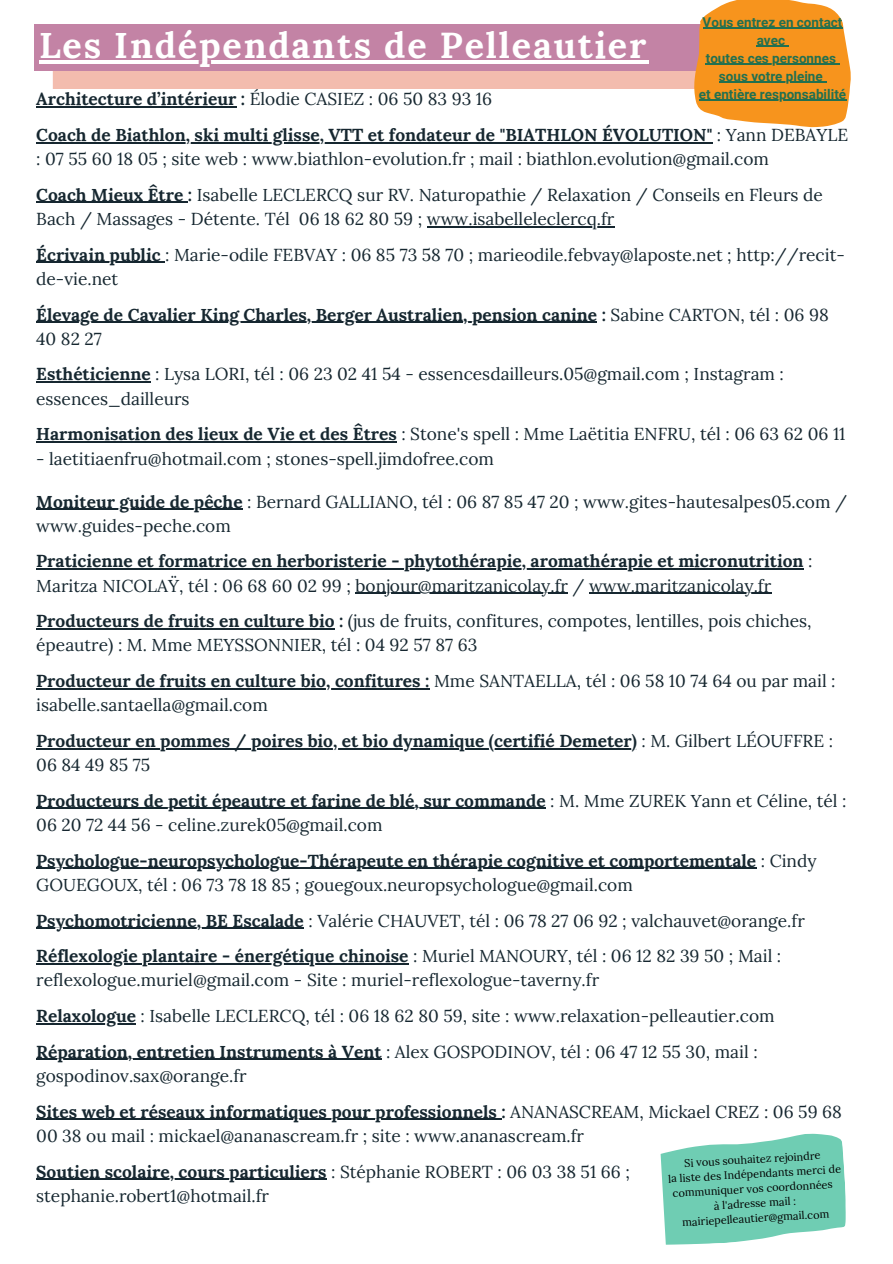
<style>
.page{position:relative;width:893px;height:1264px;background:#fff}
.page>*{position:absolute;margin:0;border:0;box-sizing:border-box;transform-origin:0 0}
.t1{font:700 36px "Lora";letter-spacing:.05em;color:#fff}
.t2{font:17.25px/24.2px "Lora";color:#162730}
.t3{font:700 17.25px/24.2px "Lora";color:#162730}
.t4{font:700 13.5px/18px "Roboto";color:#23704f;text-align:center}
.t5{font:10.95px/14.7px "Lora";color:#000;text-align:center}
.s1{font-weight:400}
.s2{font-weight:700}
</style>
<div class="page">
<div style="left:34px;top:25px;width:780px;height:45px;background:#c383a5"></div>
<hr style="left:36px;top:106px;width:200px;height:2px;background:#162730">
<hr style="left:36px;top:142px;width:676px;height:1px;background:#162730">
<hr style="left:36px;top:202px;width:152px;height:1px;background:#162730">
<hr style="left:427px;top:226px;width:187px;height:1px;background:#162730">
<hr style="left:36px;top:262px;width:129px;height:1px;background:#162730">
<hr style="left:36px;top:321px;width:561px;height:2px;background:#162730">
<hr style="left:36px;top:381px;width:115px;height:2px;background:#162730">
<hr style="left:36px;top:441px;width:361px;height:1px;background:#162730">
<hr style="left:36px;top:508px;width:207px;height:2px;background:#162730">
<hr style="left:36px;top:568px;width:767px;height:1px;background:#162730">
<hr style="left:355px;top:592px;width:213px;height:2px;background:#162730">
<hr style="left:589px;top:592px;width:182px;height:2px;background:#162730">
<hr style="left:36px;top:628px;width:298px;height:1px;background:#162730">
<hr style="left:36px;top:688px;width:393px;height:1px;background:#162730">
<hr style="left:36px;top:748px;width:601px;height:1px;background:#162730">
<hr style="left:36px;top:807px;width:509px;height:2px;background:#162730">
<hr style="left:36px;top:867px;width:720px;height:2px;background:#162730">
<hr style="left:36px;top:927px;width:268px;height:1px;background:#162730">
<hr style="left:36px;top:963px;width:372px;height:1px;background:#162730">
<hr style="left:36px;top:1023px;width:100px;height:1px;background:#162730">
<hr style="left:36px;top:1058px;width:345px;height:2px;background:#162730">
<hr style="left:36px;top:1118px;width:465px;height:1px;background:#162730">
<hr style="left:36px;top:1178px;width:290px;height:1px;background:#162730">
<svg style="left:660px;top:1133px;width:186px;height:112px"></svg>
<hr style="left:39px;top:61px;width:609px;height:3px;background:#fff">
<svg style="left:53px;top:0;width:797px;height:127px"></svg>
<hr style="left:698px;top:100px;width:148px;height:1px;background:#23704f">
<p class="t4" style="left:702px;top:13px;width:141px">Vous entrez en contact avec</p>
<p class="t4" style="left:705px;top:49px;width:132px">toutes ces personnes</p>
<p class="t4" style="left:719px;top:67px;width:105px">sous votre pleine</p>
<p class="t4" style="left:698px;top:85px;width:149px">et entière responsabilité</p>
<p class="t1" style="left:39px;top:22px;width:608px">Les Indépendants de Pelleautier</p>
<p class="t3" style="left:36px;top:87px;width:457px">Architecture d’intérieur : <span class="s1">Élodie CASIEZ : 06 50 83 93 16</span></p>
<p class="t2" style="left:36px;top:123px;width:813px"><span class="s2">Coach de Biathlon, ski multi glisse, VTT et fondateur de "BIATHLON ÉVOLUTION"</span> : Yann DEBAYLE : 07 55 60 18 05 ; site web : www.biathlon-evolution.fr ; mail : biathlon.evolution@gmail.com</p>
<p class="t2" style="left:36px;top:182px;width:788px"><span class="s2">Coach Mieux Être :</span> Isabelle LECLERCQ sur RV. Naturopathie / Relaxation / Conseils en Fleurs de<br>Bach / Massages - Détente. Tél 06 18 62 80 59 ; www.isabelleleclercq.fr</p>
<p class="t2" style="left:36px;top:242px;width:810px"><span class="s2">Écrivain public</span> : Marie-odile FEBVAY : 06 85 73 58 70 ; marieodile.febvay@laposte.net ; http://recit&shy;de-vie.net</p>
<p class="t3" style="left:36px;top:302px;width:794px">Élevage de Cavalier King Charles, Berger Australien, pension canine : <span class="s1">Sabine CARTON, tél : 06 98<br>40 82 27</span></p>
<p class="t2" style="left:36px;top:362px;width:749px"><span class="s2">Esthéticienne</span> : Lysa LORI, tél : 06 23 02 41 54 - essencesdailleurs.05@gmail.com ; Instagram : essences_dailleurs</p>
<p class="t2" style="left:36px;top:422px;width:810px"><span class="s2">Harmonisation des lieux de Vie et des Êtres</span> : Stone's spell : Mme Laëtitia ENFRU, tél : 06 63 62 06 11</p>
<p class="t2" style="left:36px;top:446px;width:459px">- laetitiaenfru@hotmail.com ; stones-spell.jimdofree.com</p>
<p class="t2" style="left:36px;top:489px;width:812px"><span class="s2">Moniteur guide de pêche</span> : Bernard GALLIANO, tél : 06 87 85 47 20 ; www.gites-hautesalpes05.com / www.guides-peche.com</p>
<p class="t3" style="left:36px;top:549px;width:777px">Praticienne et formatrice en herboristerie - phytothérapie, aromathérapie et micronutrition <span class="s1">:</span></p>
<p class="t2" style="left:36px;top:573px;width:736px">Maritza NICOLAŸ, tél : 06 68 60 02 99 ; bonjour@maritzanicolay.fr / www.maritzanicolay.fr</p>
<p class="t2" style="left:36px;top:609px;width:776px"><span class="s2">Producteurs de fruits en culture bio :</span> (jus de fruits, confitures, compotes, lentilles, pois chiches, épeautre) : M. Mme MEYSSONNIER, tél : 04 92 57 87 63</p>
<p class="t2" style="left:36px;top:668px;width:800px"><span class="s2">Producteur de fruits en culture bio, confitures :</span> Mme SANTAELLA, tél : 06 58 10 74 64 ou par mail : isabelle.santaella@gmail.com</p>
<p class="t3" style="left:36px;top:728px;width:798px">Producteur en pommes / poires bio, et bio dynamique (certifié Demeter) <span class="s1">: M. Gilbert LÉOUFFRE :<br>06 84 49 85 75</span></p>
<p class="t2" style="left:36px;top:788px;width:811px"><span class="s2">Producteurs de petit épeautre et farine de blé, sur commande</span> : M. Mme ZUREK Yann et Céline, tél :<br>06 20 72 44 56 - celine.zurek05@gmail.com</p>
<p class="t3" style="left:36px;top:848px;width:781px">Psychologue-neuropsychologue-Thérapeute en thérapie cognitive et comportementale <span class="s1">: Cindy<br>GOUEGOUX, tél : 06 73 78 18 85 ; gouegoux.neuropsychologue@gmail.com</span></p>
<p class="t2" style="left:36px;top:908px;width:770px"><span class="s2">Psychomotricienne, BE Escalade</span> : Valérie CHAUVET, tél : 06 78 27 06 92 ; valchauvet@orange.fr</p>
<p class="t2" style="left:36px;top:943px;width:746px"><span class="s2">Réflexologie plantaire - énergétique chinoise</span> : Muriel MANOURY, tél : 06 12 82 39 50 ; Mail : reflexologue.muriel@gmail.com - Site : muriel-reflexologue-taverny.fr</p>
<p class="t2" style="left:36px;top:1003px;width:739px"><span class="s2">Relaxologue</span> : Isabelle LECLERCQ, tél : 06 18 62 80 59, site : www.relaxation-pelleautier.com</p>
<p class="t2" style="left:36px;top:1039px;width:722px"><span class="s2">Réparation, entretien Instruments à Vent</span> : Alex GOSPODINOV, tél : 06 47 12 55 30, mail : gospodinov.sax@orange.fr</p>
<p class="t2" style="left:36px;top:1099px;width:807px"><span class="s2">Sites web et réseaux informatiques pour professionnels :</span> ANANASCREAM, Mickael CREZ : 06 59 68<br>00 38 ou mail : mickael@ananascream.fr ; site : www.ananascream.fr</p>
<p class="t3" style="left:36px;top:1159px;width:595px">Soutien scolaire, cours particuliers <span class="s1">: Stéphanie ROBERT : 06 03 38 51 66 ;</span></p>
<p class="t2" style="left:36px;top:1183px;width:234px">stephanie.robert1@hotmail.fr</p>
<p class="t5" style="left:683px;top:1155px;width:138px;rotate:-3deg">Si vous souhaitez rejoindre</p>
<p class="t5" style="left:667px;top:1170px;width:175px;rotate:-3deg">la liste des Indépendants merci de communiquer vos coordonnées</p>
<p class="t5" style="left:681px;top:1199px;width:149px;rotate:-3deg">à l'adresse mail : mairiepelleautier@gmail.com</p>
</div>
